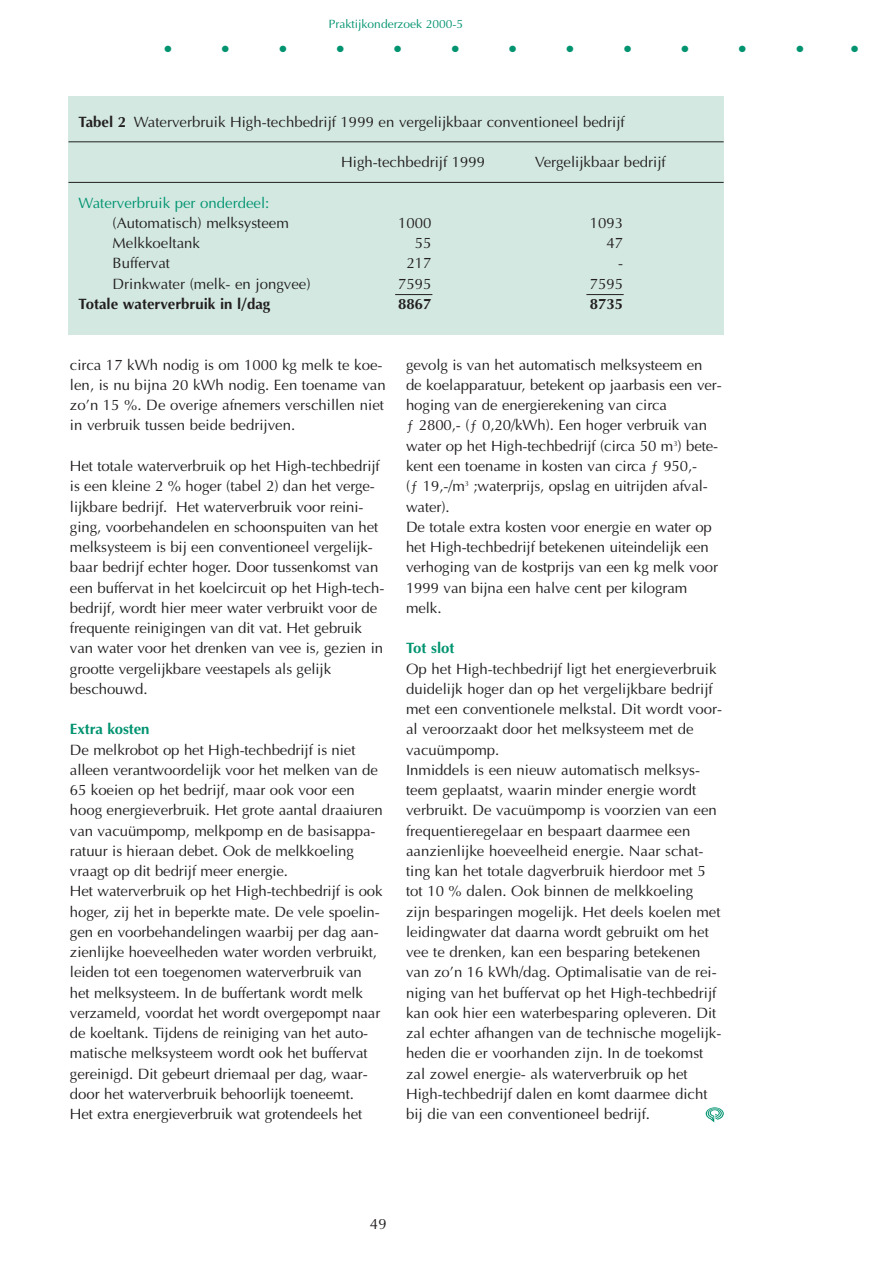
<style>
.page{position:relative;width:893px;height:1262px;background:#fff}
.page>*{position:absolute;margin:0;border:0;box-sizing:border-box;transform-origin:0 0}
.t1{font:15px/20.2px "Optima";letter-spacing:-.005em;color:#231f20}
.t2{font:700 15px "Optima";color:#231f20}
.t3{font:15px "Optima";color:#009370}
.t4{font:700 15px "Optima";letter-spacing:-.005em;color:#009370}
.t5{font:12px "Optima";color:#009370}
.t6{font:9px "Zapf Dingbats";color:#009370}
.s1{font-weight:700}
</style>
<div class="page">
<div style="left:68px;top:96px;width:655px;height:239px;background:#d2e8e1"></div>
<hr style="left:68px;top:141px;width:655px;height:1px;background:#231f20">
<hr style="left:68px;top:182px;width:655px;height:1px;background:#231f20">
<svg style="left:705px;top:1107px;width:19px;height:15px"></svg>
<hr style="left:395px;top:294px;width:37px;height:1px;background:#231f20">
<hr style="left:586px;top:294px;width:37px;height:1px;background:#231f20">
<p class="t5" style="left:329px;top:19px;width:136px">Praktijkonderzoek 2000-5</p>
<p class="t6" style="left:164px;top:44px;width:9px">●</p>
<p class="t6" style="left:222px;top:44px;width:9px">●</p>
<p class="t6" style="left:279px;top:44px;width:9px">●</p>
<p class="t6" style="left:337px;top:44px;width:9px">●</p>
<p class="t6" style="left:394px;top:44px;width:9px">●</p>
<p class="t6" style="left:452px;top:44px;width:9px">●</p>
<p class="t6" style="left:509px;top:44px;width:9px">●</p>
<p class="t6" style="left:566px;top:44px;width:9px">●</p>
<p class="t6" style="left:624px;top:44px;width:9px">●</p>
<p class="t6" style="left:681px;top:44px;width:9px">●</p>
<p class="t6" style="left:739px;top:44px;width:9px">●</p>
<p class="t6" style="left:796px;top:44px;width:9px">●</p>
<p class="t6" style="left:851px;top:44px;width:9px">●</p>
<p class="t1" style="left:78px;top:113px;width:548px"><span class="s1">Tabel 2</span> Waterverbruik High-techbedrijf 1999 en vergelijkbaar conventioneel bedrijf</p>
<p class="t1" style="left:341px;top:153px;width:145px">High-techbedrijf 1999</p>
<p class="t1" style="left:535px;top:153px;width:132px">Vergelijkbaar bedrijf</p>
<p class="t3" style="left:78px;top:196px;width:192px">Waterverbruik per onderdeel:</p>
<p class="t1" style="left:112px;top:214px;width:178px">(Automatisch) melksysteem</p>
<p class="t1" style="left:398px;top:214px;width:35px">1000</p>
<p class="t1" style="left:589px;top:214px;width:35px">1093</p>
<p class="t1" style="left:112px;top:234px;width:89px">Melkkoeltank</p>
<p class="t1" style="left:415px;top:234px;width:18px">55</p>
<p class="t1" style="left:606px;top:234px;width:18px">47</p>
<p class="t1" style="left:112px;top:255px;width:59px">Buffervat</p>
<p class="t1" style="left:406px;top:255px;width:27px">217</p>
<p class="t1" style="left:618px;top:255px;width:6px">-</p>
<p class="t1" style="left:112px;top:275px;width:199px">Drinkwater (melk- en jongvee)</p>
<p class="t1" style="left:398px;top:275px;width:35px">7595</p>
<p class="t1" style="left:589px;top:275px;width:35px">7595</p>
<p class="t2" style="left:78px;top:298px;width:193px">Totale waterverbruik in l/dag</p>
<p class="t2" style="left:398px;top:298px;width:35px">8867</p>
<p class="t2" style="left:589px;top:298px;width:35px">8735</p>
<p class="t1" style="left:70px;top:356px;width:317px">circa 17 kWh nodig is om 1000 kg melk te koe&shy;len, is nu bijna 20 kWh nodig. Een toename van zo’n 15 %. De overige afnemers verschillen niet in verbruik tussen beide bedrijven.</p>
<p class="t1" style="left:70px;top:457px;width:316px">Het totale waterverbruik op het High-techbedrijf is een kleine 2 % hoger (tabel 2) dan het verge&shy;lijkbare bedrijf. Het waterverbruik voor reini&shy;ging, voorbehandelen en schoonspuiten van het melksysteem is bij een conventioneel vergelijk&shy;baar bedrijf echter hoger. Door tussenkomst van een buffervat in het koelcircuit op het High-tech&shy;bedrijf, wordt hier meer water verbruikt voor de frequente reinigingen van dit vat. Het gebruik van water voor het drenken van vee is, gezien in grootte vergelijkbare veestapels als gelijk beschouwd.</p>
<p class="t4" style="left:70px;top:723px;width:81px">Extra kosten</p>
<p class="t1" style="left:70px;top:741px;width:314px">De melkrobot op het High-techbedrijf is niet alleen verantwoordelijk voor het melken van de 65 koeien op het bedrijf, maar ook voor een hoog energieverbruik. Het grote aantal draaiuren van vacuümpomp, melkpomp en de basisappa&shy;ratuur is hieraan debet. Ook de melkkoeling vraagt op dit bedrijf meer energie.<br>Het waterverbruik op het High-techbedrijf is ook hoger, zij het in beperkte mate. De vele spoelin&shy;gen en voorbehandelingen waarbij per dag aan&shy;zienlijke hoeveelheden water worden verbruikt, leiden tot een toegenomen waterverbruik van het melksysteem. In de buffertank wordt melk verzameld, voordat het wordt overgepompt naar de koeltank. Tijdens de reiniging van het auto&shy;matische melksysteem wordt ook het buffervat gereinigd. Dit gebeurt driemaal per dag, waar&shy;door het waterverbruik behoorlijk toeneemt.<br>Het extra energieverbruik wat grotendeels het</p>
<p class="t1" style="left:406px;top:356px;width:317px">gevolg is van het automatisch melksysteem en de koelapparatuur, betekent op jaarbasis een ver&shy;hoging van de energierekening van circa<br>ƒ 2800,- (ƒ 0,20/kWh). Een hoger verbruik van water op het High-techbedrijf (circa 50 m<sup>3</sup>) bete&shy;kent een toename in kosten van circa ƒ 950,-<br>(ƒ 19,-/m<sup>3</sup> ;waterprijs, opslag en uitrijden afval&shy;water).<br>De totale extra kosten voor energie en water op het High-techbedrijf betekenen uiteindelijk een verhoging van de kostprijs van een kg melk voor 1999 van bijna een halve cent per kilogram melk.</p>
<p class="t4" style="left:406px;top:642px;width:50px">Tot slot</p>
<p class="t1" style="left:406px;top:660px;width:317px">Op het High-techbedrijf ligt het energieverbruik duidelijk hoger dan op het vergelijkbare bedrijf met een conventionele melkstal. Dit wordt voor&shy;al veroorzaakt door het melksysteem met de vacuümpomp.<br>Inmiddels is een nieuw automatisch melksys&shy;teem geplaatst, waarin minder energie wordt verbruikt. De vacuümpomp is voorzien van een frequentieregelaar en bespaart daarmee een aanzienlijke hoeveelheid energie. Naar schat&shy;ting kan het totale dagverbruik hierdoor met 5 tot 10 % dalen. Ook binnen de melkkoeling<br>zijn besparingen mogelijk. Het deels koelen met leidingwater dat daarna wordt gebruikt om het vee te drenken, kan een besparing betekenen van zo’n 16 kWh/dag. Optimalisatie van de rei&shy;niging van het buffervat op het High-techbedrijf kan ook hier een waterbesparing opleveren. Dit zal echter afhangen van de technische mogelijk&shy;heden die er voorhanden zijn. In de toekomst zal zowel energie- als waterverbruik op het High-techbedrijf dalen en komt daarmee dicht bij die van een conventioneel bedrijf.</p>
<p class="t1" style="left:370px;top:1215px;width:18px">49</p>
</div>
